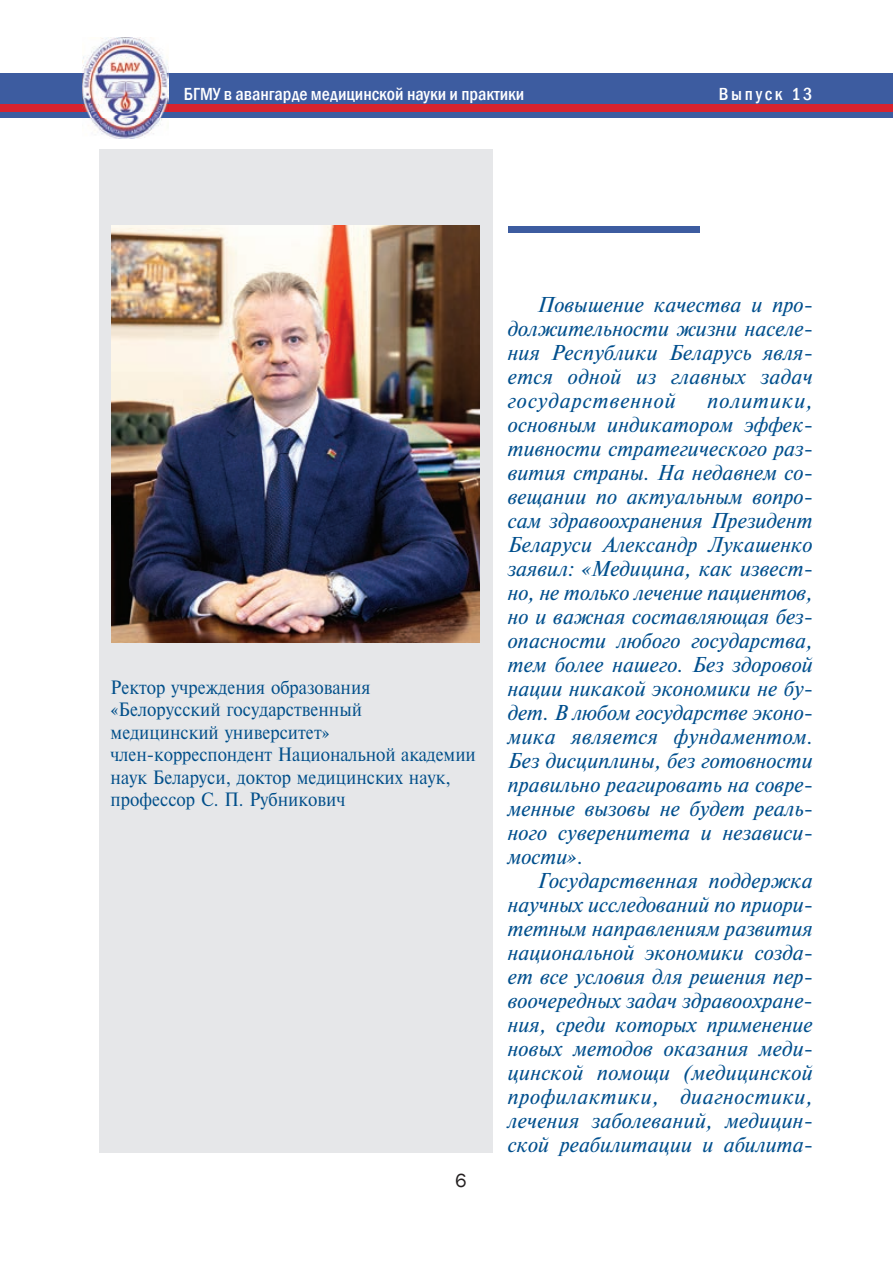
<style>
.page{position:relative;width:893px;height:1263px;background:#fff}
.page>*{position:absolute;margin:0;border:0;box-sizing:border-box;transform-origin:0 0}
.t1{font:20.25px/24px "Newton C Italic";letter-spacing:.005em;color:#004f8d;text-align:justify}
.t2{font:19.5px "Franklin Gothic";color:#231f20}
.t3{font:18.15px/22.5px "Newton C";color:#014f8a;scale:.91 1}
.t4{font:500 condensed 18px "Franklin Gothic";color:#fff}
.t5{font:500 condensed 18px "Franklin Gothic";letter-spacing:.15em;color:#fff}
</style>
<div class="page">
<div style="left:0;top:74px;width:893px;height:44px;background:#3d5ca0"></div>
<div style="left:0;top:104px;width:893px;height:8px;background:#d8232e"></div>
<img style="left:82px;top:37px;width:86px;height:101px">
<div style="left:99px;top:149px;width:393px;height:1003px;background:#e6e7e9"></div>
<div style="left:509px;top:226px;width:191px;height:7px;background:#3d5ca0"></div>
<img style="left:111px;top:225px;width:369px;height:418px">
<p class="t4" style="left:184px;top:82px;width:342px">БГМУ в авангарде медицинской науки и практики</p>
<p class="t5" style="left:719px;top:82px;width:95px">Выпуск 13</p>
<p class="t3" style="left:111px;top:676px;width:403px">Ректор учреждения образования «Белорусский государственный<br>медицинский университет» член-корреспондент Национальной академии наук Беларуси, доктор медицинских наук, профессор С. П. Рубникович</p>
<p class="t2" style="left:455px;top:1169px;width:13px">6</p>
<p class="t1" style="left:507px;top:292px;width:307px;text-indent:30px">Повышение качества и про&shy;должительности жизни населе&shy;ния Республики Беларусь явля&shy;ется одной из главных задач государственной</p>
<p class="t1" style="left:507px;top:388px;width:307px;text-indent:200px">политики, основным индикатором эффек&shy;тивности стратегического раз&shy;вития страны. На недавнем со&shy;вещании по актуальным вопро&shy;сам здравоохранения Президент Беларуси Александр Лукашенко заявил: «Медицина, как извест&shy;но, не только лечение пациентов, но и важная составляющая без&shy;опасности любого государства, тем более нашего. Без здоровой нации никакой экономики не бу&shy;дет. В любом государстве эконо&shy;мика является фундаментом.<br>Без дисциплины, без готовности правильно реагировать на совре&shy;менные вызовы не будет реаль&shy;ного суверенитета и независи&shy;мости».</p>
<p class="t1" style="left:507px;top:868px;width:307px;text-indent:30px">Государственная поддержка научных исследований по приори&shy;тетным направлениям развития национальной экономики созда&shy;ет все условия для решения пер&shy;воочередных задач здравоохране&shy;ния, среди которых применение новых методов оказания меди&shy;цинской помощи (медицинской профилактики, диагностики, лечения заболеваний, медицин&shy;ской реабилитации и абилита-</p>
</div>
